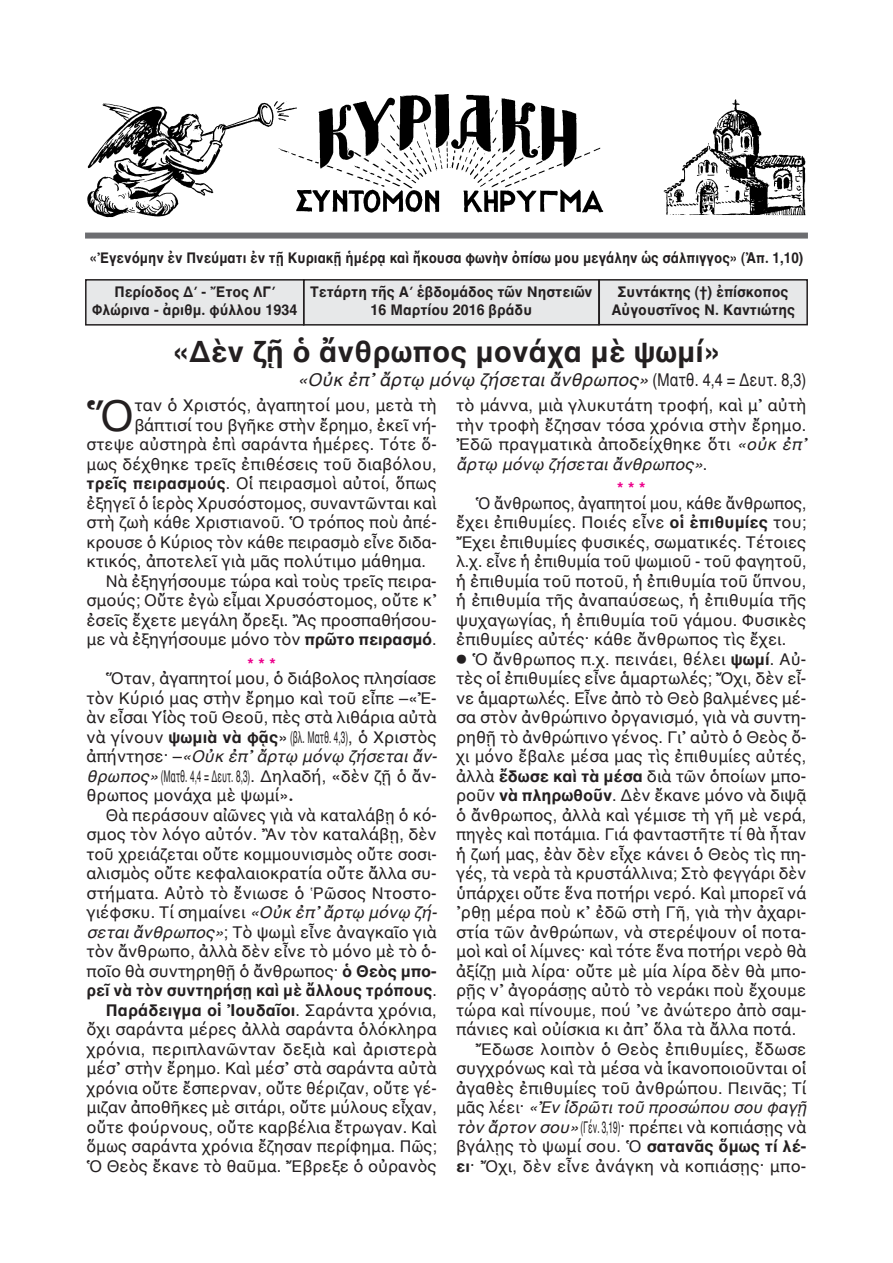
<style>
.page{position:relative;width:893px;height:1263px;background:#fff}
.page>*{position:absolute;margin:0;border:0;box-sizing:border-box;transform-origin:0 0}
.t1{font:43.5px "AL Helvetica";color:#231f20}
.t2{font:700 30px "AL Helvetica";color:#231f20}
.t3{font:italic 18px "AL Helvetica";color:#231f20}
.t4{font:16.5px/19.5px "AL Helvetica";color:#231f20;text-align:justify}
.t5{font:16.5px "AL Helvetica";color:#231f20;scale:.5 1}
.t6{font:16.5px "AL Helvetica";color:#231f20;scale:.95 1}
.t7{font:italic 16.5px "AL Helvetica";color:#231f20}
.t8{font:700 16.5px "AL Helvetica";color:#ed028c}
.t9{font:700 15px/18px "AL Helvetica";color:#231f20;text-align:center;scale:.95 1}
.t10{font:700 15px "AL Helvetica";color:#231f20;scale:.9 1}
.s1{font-style:normal}
.s2{font-weight:700}
.s3{font-style:italic}
</style>
<div class="page">
<div style="left:304px;top:280px;width:295px;height:45px;background:#e7e8e9"></div>
<div style="left:303px;top:279px;width:297px;height:47px;border:2px solid #231f20"></div>
<div style="left:87px;top:281px;width:216px;height:43px;background:#e7e8e9"></div>
<div style="left:85px;top:279px;width:219px;height:47px;border:2px solid #231f20"></div>
<div style="left:600px;top:281px;width:206px;height:43px;background:#e7e8e9"></div>
<div style="left:598px;top:279px;width:210px;height:46px;border:2px solid #231f20"></div>
<div style="left:85px;top:233px;width:723px;height:6px;background:#6c6d70"></div>
<img style="left:87px;top:94px;width:719px;height:124px">
<p class="t10" style="left:90px;top:249px;width:794px">«Ἐγενόμην ἐν Πνεύματι ἐν τῇ Κυριακῇ ἡμέρᾳ καὶ ἤκουσα φωνὴν ὀπίσω μου μεγάλην ὡς σάλπιγγος» (Ἀπ. 1,10)</p>
<p class="t9" style="left:92px;top:283px;width:217px">Περίοδος Δ΄ - Ἔτος ΛΓ΄<br>Φλώρινα - ἀριθμ. φύλλου 1934</p>
<p class="t9" style="left:611px;top:283px;width:195px">Συντάκτης (†) ἐπίσκοπος<br>Αὐγουστῖνος Ν. Καντιώτης</p>
<h2 class="t2" style="left:172px;top:333px;width:549px">«Δὲν ζῇ ὁ ἄνθρωπος μονάχα μὲ ψωμί»</h2>
<p class="t3" style="left:298px;top:369px;width:510px">«Οὐκ ἐπ᾿ ἄρτῳ μόνῳ ζήσεται ἄνθρωπος» <span class="s1">(Ματθ. 4,4 = Δευτ. 8,3)</span></p>
<p class="t9" style="left:310px;top:283px;width:299px">Τετάρτη τῆς Α΄ ἑβδομάδος τῶν Νηστειῶν<br>16 Μαρτίου 2016 βράδυ</p>
<h1 class="t1" style="left:87px;top:389px;width:49px">Ὅ</h1>
<p class="t4" style="left:135px;top:395px;width:304px">ταν ὁ Χριστός, ἀγαπητοί μου, μετὰ τὴ</p>
<p class="t4" style="left:134px;top:415px;width:304px">βάπτισί του βγῆκε στὴν ἔρημο, ἐκεῖ νή-</p>
<p class="t4" style="left:87px;top:434px;width:352px">στεψε αὐστηρὰ ἐπὶ σαράντα ἡμέρες. Τότε ὅ-</p>
<p class="t4" style="left:87px;top:454px;width:352px">μως δέχθηκε τρεῖς ἐπιθέσεις τοῦ διαβόλου,</p>
<p class="t4" style="left:87px;top:473px;width:352px"><span class="s2">τρεῖς πειρασμούς</span>. Οἱ πειρασμοὶ αὐτοί, ὅπως</p>
<p class="t4" style="left:87px;top:493px;width:352px">ἐξηγεῖ ὁ ἱερὸς Χρυσόστομος, συναντῶνται καὶ</p>
<p class="t4" style="left:87px;top:512px;width:352px">στὴ ζωὴ κάθε Χριστιανοῦ. Ὁ τρόπος ποὺ ἀπέ-</p>
<p class="t4" style="left:87px;top:532px;width:352px">κρουσε ὁ Κύριος τὸν κάθε πειρασμὸ εἶνε διδα-</p>
<p class="t4" style="left:87px;top:551px;width:341px">κτικός, ἀποτελεῖ γιὰ μᾶς πολύτιμο μάθημα.</p>
<p class="t4" style="left:106px;top:571px;width:332px">Νὰ ἐξηγήσουμε τώρα καὶ τοὺς τρεῖς πειρα-</p>
<p class="t4" style="left:87px;top:590px;width:352px">σμούς; Οὔτε ἐγὼ εἶμαι Χρυσόστομος, οὔτε κ᾽</p>
<p class="t4" style="left:87px;top:610px;width:352px">ἐσεῖς ἔχετε μεγάλη ὄρεξι. Ἂς προσπαθήσου-</p>
<p class="t4" style="left:87px;top:629px;width:352px">με νὰ ἐξηγήσουμε μόνο τὸν <span class="s2">πρῶτο πειρασμό</span>.</p>
<p class="t8" style="left:247px;top:654px;width:30px">***</p>
<p class="t4" style="left:87px;top:668px;width:352px;text-indent:19px">Ὅταν, ἀγαπητοί μου, ὁ διάβολος πλησίασε τὸν Κύριό μας στὴν ἔρημο καὶ τοῦ εἶπε –«Ἐ&shy;ὰν εἶσαι Υἱὸς τοῦ Θεοῦ, πὲς στὰ λιθάρια αὐτὰ νὰ γίνουν <span class="s2">ψωμιὰ νὰ φᾷς</span>» (βλ. Ματθ. 4,3), ὁ Χριστὸς ἀπήντησε· –<span class="s3">«Οὐκ ἐπ᾿ ἄρτῳ μόνῳ ζήσεται ἄν&shy;θρωπος»</span> (Ματθ. 4,4 = Δευτ. 8,3). Δηλαδή, «δὲν ζῇ ὁ ἄν&shy;θρωπος μονάχα μὲ ψωμί»<span class="s2">.</span></p>
<p class="t4" style="left:87px;top:805px;width:352px;text-align:right">Θὰ περάσουν αἰῶνες γιὰ νὰ καταλάβῃ ὁ κό&shy;σμος τὸν λόγο αὐτόν. Ἂν τὸν καταλάβῃ, δὲν τοῦ χρειάζεται οὔτε κομμουνισμὸς οὔτε σοσι&shy;αλισμὸς οὔτε κεφαλαιοκρατία οὔτε ἄλλα συ&shy;στήματα. Αὐτὸ τὸ ἔνιωσε ὁ ῾Ρῶσος Ντοστο&shy;γιέφσκυ. Τί σημαίνει <span class="s3">«Οὐκ ἐπ᾿ ἄρτῳ μόνῳ ζή&shy;σεται ἄνθρωπος»</span>; Τὸ ψωμὶ εἶνε ἀναγκαῖο γιὰ τὸν ἄνθρωπο, ἀλλὰ δὲν εἶνε τὸ μόνο μὲ τὸ ὁ&shy;ποῖο θὰ συντηρηθῇ ὁ ἄνθρωπος· <span class="s2">ὁ Θεὸς μπο&shy;ρεῖ νὰ τὸν συντηρήσῃ καὶ μὲ ἄλλους τρόπους</span>.<br><span class="s2">Παράδειγμα οἱ Ἰουδαῖοι</span>. Σαράντα χρόνια, ὄχι σαράντα μέρες ἀλλὰ σαράντα ὁλόκληρα χρόνια, περιπλανῶνταν δεξιὰ καὶ ἀριστερὰ μέσ᾿ στὴν ἔρημο. Καὶ μέσ᾿ στὰ σαράντα αὐτὰ χρόνια οὔτε ἔσπερναν, οὔτε θέριζαν, οὔτε γέ&shy;μιζαν ἀποθῆκες μὲ σιτάρι, οὔτε μύλους εἶχαν, οὔτε φούρνους, οὔτε καρβέλια ἔτρωγαν. Καὶ ὅμως σαράντα χρόνια ἔζησαν περίφημα. Πῶς; Ὁ Θεὸς ἔκανε τὸ θαῦμα. Ἔβρεξε ὁ οὐρανὸς</p>
<p class="t4" style="left:456px;top:395px;width:352px">τὸ μάννα, μιὰ γλυκυτάτη τροφή, καὶ μ᾿ αὐτὴ τὴν τροφὴ ἔζησαν τόσα χρόνια στὴν ἔρημο.<br>Ἐδῶ πραγματικὰ ἀποδείχθηκε ὅτι <span class="s3">«οὐκ ἐπ᾿ ἄρτῳ μόνῳ ζήσεται ἄνθρωπος»</span>.</p>
<p class="t8" style="left:617px;top:479px;width:30px">***</p>
<p class="t6" style="left:475px;top:493px;width:350px">Ὁ ἄνθρωπος, ἀγαπητοί μου, κάθε ἄνθρωπος,</p>
<p class="t4" style="left:456px;top:512px;width:352px">ἔχει ἐπιθυμίες. Ποιές εἶνε <span class="s2">οἱ ἐπιθυμίες</span> του;</p>
<p class="t4" style="left:456px;top:532px;width:352px">Ἔχει ἐπιθυμίες φυσικές, σωματικές. Τέτοιες</p>
<p class="t4" style="left:456px;top:551px;width:352px">λ.χ. εἶνε ἡ ἐπιθυμία τοῦ ψωμιοῦ - τοῦ φαγητοῦ,</p>
<p class="t4" style="left:456px;top:571px;width:352px">ἡ ἐπιθυμία τοῦ ποτοῦ, ἡ ἐπιθυμία τοῦ ὕπνου,</p>
<p class="t4" style="left:456px;top:590px;width:352px">ἡ ἐπιθυμία τῆς ἀναπαύσεως, ἡ ἐπιθυμία τῆς</p>
<p class="t4" style="left:456px;top:610px;width:352px">ψυχαγωγίας, ἡ ἐπιθυμία τοῦ γάμου. Φυσικὲς</p>
<p class="t4" style="left:456px;top:629px;width:332px">ἐπιθυμίες αὐτές· κάθε ἄνθρωπος τὶς ἔχει.</p>
<p class="t4" style="left:456px;top:649px;width:352px">⃝ Ὁ ἄνθρωπος π.χ. πεινάει, θέλει <span class="s2">ψωμί</span>. Αὐ-</p>
<p class="t4" style="left:456px;top:668px;width:352px">τὲς οἱ ἐπιθυμίες εἶνε ἁμαρτωλές; Ὄχι, δὲν εἶ-</p>
<p class="t4" style="left:456px;top:688px;width:352px">νε ἁμαρτωλές. Εἶνε ἀπὸ τὸ Θεὸ βαλμένες μέ-</p>
<p class="t4" style="left:456px;top:707px;width:352px">σα στὸν ἀνθρώπινο ὀργανισμό, γιὰ νὰ συντη-</p>
<p class="t4" style="left:456px;top:727px;width:352px">ρηθῇ τὸ ἀνθρώπινο γένος. Γι᾽ αὐτὸ ὁ Θεὸς ὄ-</p>
<p class="t4" style="left:456px;top:746px;width:352px">χι μόνο ἔβαλε μέσα μας τὶς ἐπιθυμίες αὐτές,</p>
<p class="t4" style="left:456px;top:766px;width:352px">ἀλλὰ <span class="s2">ἔδωσε καὶ τὰ μέσα</span> διὰ τῶν ὁποίων μπο-</p>
<p class="t4" style="left:456px;top:785px;width:352px">ροῦν <span class="s2">νὰ πληρωθοῦν</span>. Δὲν ἔκανε μόνο νὰ διψᾷ</p>
<p class="t4" style="left:456px;top:805px;width:352px">ὁ ἄνθρωπος, ἀλλὰ καὶ γέμισε τὴ γῆ μὲ νερά,</p>
<p class="t4" style="left:456px;top:824px;width:352px">πηγὲς καὶ ποτάμια. Γιά φανταστῆτε τί θὰ ἦταν</p>
<p class="t4" style="left:456px;top:844px;width:352px">ἡ ζωή μας, ἐὰν δὲν εἶχε κάνει ὁ Θεὸς τὶς πη-</p>
<p class="t4" style="left:456px;top:863px;width:352px">γές, τὰ νερὰ τὰ κρυστάλλινα; Στὸ φεγγάρι δὲν</p>
<p class="t4" style="left:456px;top:883px;width:352px">ὑπάρχει οὔτε ἕνα ποτήρι νερό. Καὶ μπορεῖ νά</p>
<p class="t4" style="left:456px;top:902px;width:352px">᾽ρθῃ μέρα ποὺ κ᾽ ἐδῶ στὴ Γῆ, γιὰ τὴν ἀχαρι-</p>
<p class="t4" style="left:456px;top:922px;width:352px">στία τῶν ἀνθρώπων, νὰ στερέψουν οἱ ποτα-</p>
<p class="t4" style="left:456px;top:941px;width:352px">μοὶ καὶ οἱ λίμνες· καὶ τότε ἕνα ποτήρι νερὸ θὰ</p>
<p class="t4" style="left:456px;top:961px;width:352px">ἀξίζῃ μιὰ λίρα· οὔτε μὲ μία λίρα δὲν θὰ μπο-</p>
<p class="t4" style="left:456px;top:980px;width:352px">ρῇς ν᾽ ἀγοράσῃς αὐτὸ τὸ νεράκι ποὺ ἔχουμε</p>
<p class="t4" style="left:456px;top:1000px;width:352px">τώρα καὶ πίνουμε, πού ᾽νε ἀνώτερο ἀπὸ σαμ-</p>
<p class="t4" style="left:456px;top:1019px;width:342px">πάνιες καὶ οὐίσκια κι ἀπ᾽ ὅλα τὰ ἄλλα ποτά.</p>
<p class="t4" style="left:475px;top:1039px;width:332px">Ἔδωσε λοιπὸν ὁ Θεὸς ἐπιθυμίες, ἔδωσε</p>
<p class="t4" style="left:456px;top:1058px;width:352px">συγχρόνως καὶ τὰ μέσα νὰ ἱκανοποιοῦνται οἱ</p>
<p class="t4" style="left:456px;top:1078px;width:352px">ἀγαθὲς ἐπιθυμίες τοῦ ἀνθρώπου. Πεινᾶς; Τί</p>
<p class="t7" style="left:456px;top:1097px;width:352px"><span class="s1">μᾶς λέει·</span> «Ἐν ἱδρῶτι τοῦ προσώπου σου φαγῇ</p>
<p class="t5" style="left:456px;top:1117px;width:702px"><span class="s3">τὸν ἄρτον σου»</span>(Γέν. 3,19)· πρέπει νὰ κοπιάσῃς νὰ</p>
<p class="t4" style="left:456px;top:1136px;width:352px">βγάλῃς τὸ ψωμί σου. Ὁ <span class="s2">σατανᾶς ὅμως τί λέ-</span></p>
<p class="t4" style="left:456px;top:1156px;width:352px"><span class="s2">ει</span>· Ὄχι, δὲν εἶνε ἀνάγκη νὰ κοπιάσῃς· μπο-</p>
</div>
